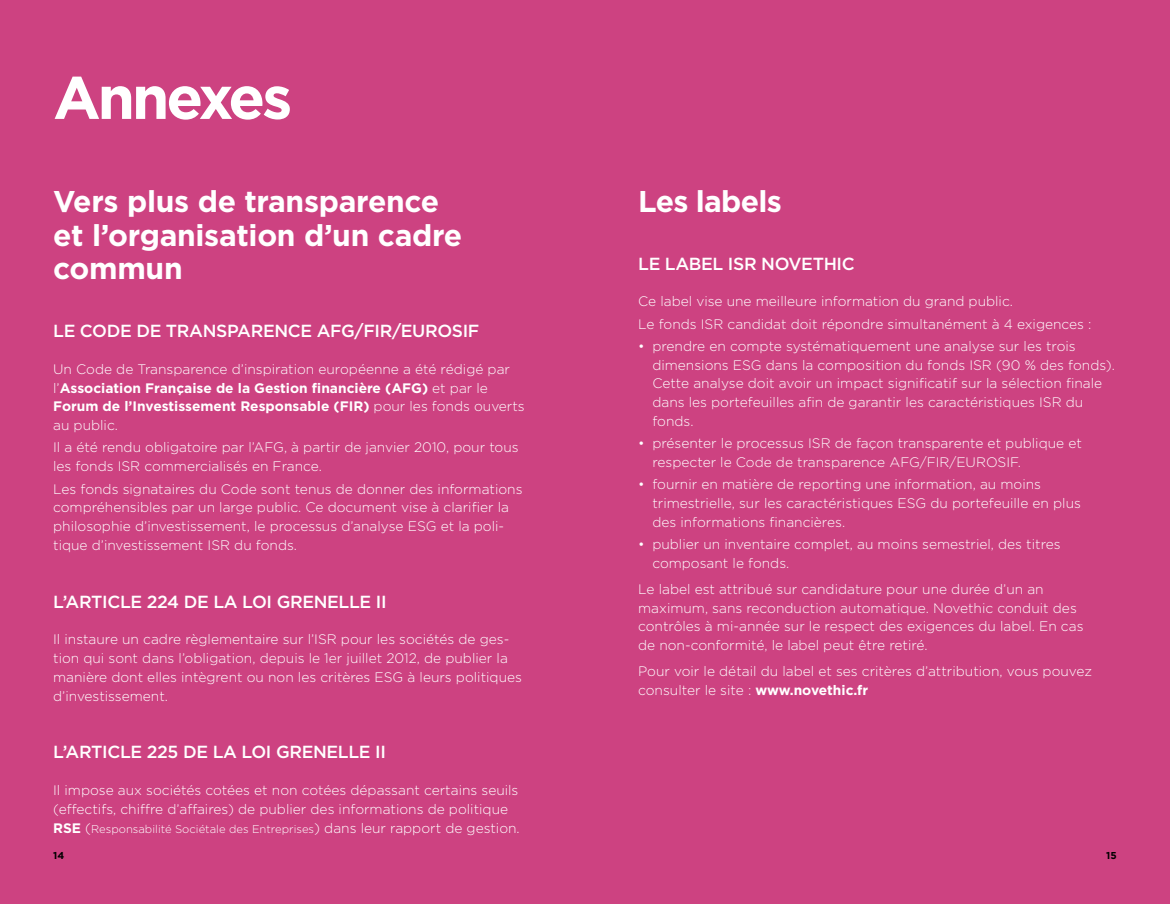
<style>
.page{position:relative;width:1170px;height:904px;background:#fff}
.page>*{position:absolute;margin:0;border:0;box-sizing:border-box;transform-origin:0 0}
.H1-Chapitre{font:700 60px "Gotham";letter-spacing:-.05em;color:#fff}
.H2-Rubriques{font:700 30px/33.8px "Gotham";letter-spacing:-.01em;color:#fff}
.H3_-_sous-rubriques{font:500 17.5px "Gotham";letter-spacing:-.02em;color:#fff}
.Texte{font:300 13.75px/18.8px "Gotham";color:#fff}
.Texte-2{font:300 11.25px "Gotham";color:#fff}
.t1{font:700 10px "Gotham";color:#000}
.s1{font-weight:700}
.s2{font-weight:700;font-size:13.75px}
.s3{font-size:13.75px}
</style>
<div class="page">
<div style="left:0;top:0;width:1169px;height:904px;background:#cd4281"></div>
<p class="H1-Chapitre" style="left:53px;top:58px;width:240px">Annexes</p>
<p class="H2-Rubriques" style="left:53px;top:184px;width:410px">Vers plus de transparence et l’organisation d’un cadre commun</p>
<p class="H3_-_sous-rubriques" style="left:53px;top:320px;width:427px">LE CODE DE TRANSPARENCE AFG/FIR/EUROSIF</p>
<p class="Texte" style="left:53px;top:359px;width:473px">Un Code de Transparence d’inspiration européenne a été rédigé par l’<span class="s1">Association Française de la Gestion financière (AFG)</span> et par le <span class="s1">Forum de l’Investissement Responsable (FIR)</span> pour les fonds ouverts au public.</p>
<p class="Texte" style="left:53px;top:438px;width:467px">Il a été rendu obligatoire par l’AFG, à partir de janvier 2010, pour tous les fonds ISR commercialisés en France.</p>
<p class="Texte" style="left:53px;top:479px;width:471px">Les fonds signataires du Code sont tenus de donner des informations compréhensibles par un large public. Ce document vise à clarifier la philosophie d’investissement, le processus d’analyse ESG et la poli&shy;tique d’investissement ISR du fonds.</p>
<p class="H3_-_sous-rubriques" style="left:53px;top:590px;width:335px">L’ARTICLE 224 DE LA LOI GRENELLE II</p>
<p class="Texte" style="left:53px;top:629px;width:470px">Il instaure un cadre règlementaire sur l’ISR pour les sociétés de ges&shy;tion qui sont dans l’obligation, depuis le 1er juillet 2012, de publier la manière dont elles intègrent ou non les critères ESG à leurs politiques d’investissement.</p>
<p class="H3_-_sous-rubriques" style="left:53px;top:740px;width:334px">L’ARTICLE 225 DE LA LOI GRENELLE II</p>
<p class="Texte" style="left:53px;top:780px;width:467px">Il impose aux sociétés cotées et non cotées dépassant certains seuils (effectifs, chiffre d’affaires) de publier des informations de politique</p>
<p class="Texte-2" style="left:53px;top:821px;width:468px"><span class="s2">RSE</span> <span class="s3">(</span>Responsabilité Sociétale des Entreprises<span class="s3">) dans leur rapport de gestion.</span></p>
<p class="H2-Rubriques" style="left:638px;top:184px;width:145px">Les labels</p>
<p class="H3_-_sous-rubriques" style="left:638px;top:252px;width:218px">LE LABEL ISR NOVETHIC</p>
<p class="Texte" style="left:638px;top:292px;width:376px">Ce label vise une meilleure information du grand public.</p>
<p class="Texte" style="left:638px;top:314px;width:455px">Le fonds ISR candidat doit répondre simultanément à 4 exigences :</p>
<p class="Texte" style="left:652px;top:336px;width:464px;text-indent:-14px">• prendre en compte systématiquement une analyse sur les trois dimensions ESG dans la composition du fonds ISR (90 % des fonds).<br>Cette analyse doit avoir un impact significatif sur la sélection finale dans les portefeuilles afin de garantir les caractéristiques ISR du fonds.</p>
<p class="Texte" style="left:652px;top:433px;width:431px;text-indent:-14px">• présenter le processus ISR de façon transparente et publique et respecter le Code de transparence AFG/FIR/EUROSIF.</p>
<p class="Texte" style="left:652px;top:475px;width:430px;text-indent:-14px">• fournir en matière de reporting une information, au moins trimestrielle, sur les caractéristiques ESG du portefeuille en plus des informations financières.</p>
<p class="Texte" style="left:652px;top:534px;width:410px;text-indent:-14px">• publier un inventaire complet, au moins semestriel, des titres composant le fonds.</p>
<p class="Texte" style="left:638px;top:579px;width:447px">Le label est attribué sur candidature pour une durée d’un an maximum, sans reconduction automatique. Novethic conduit des contrôles à mi-année sur le respect des exigences du label. En cas de non-conformité, le label peut être retiré.</p>
<p class="Texte" style="left:638px;top:661px;width:455px">Pour voir le détail du label et ses critères d’attribution, vous pouvez consulter le site : <span class="s1">www.novethic.fr</span></p>
<p class="t1" style="left:53px;top:848px;width:13px">14</p>
<p class="t1" style="left:1106px;top:848px;width:12px">15</p>
</div>
